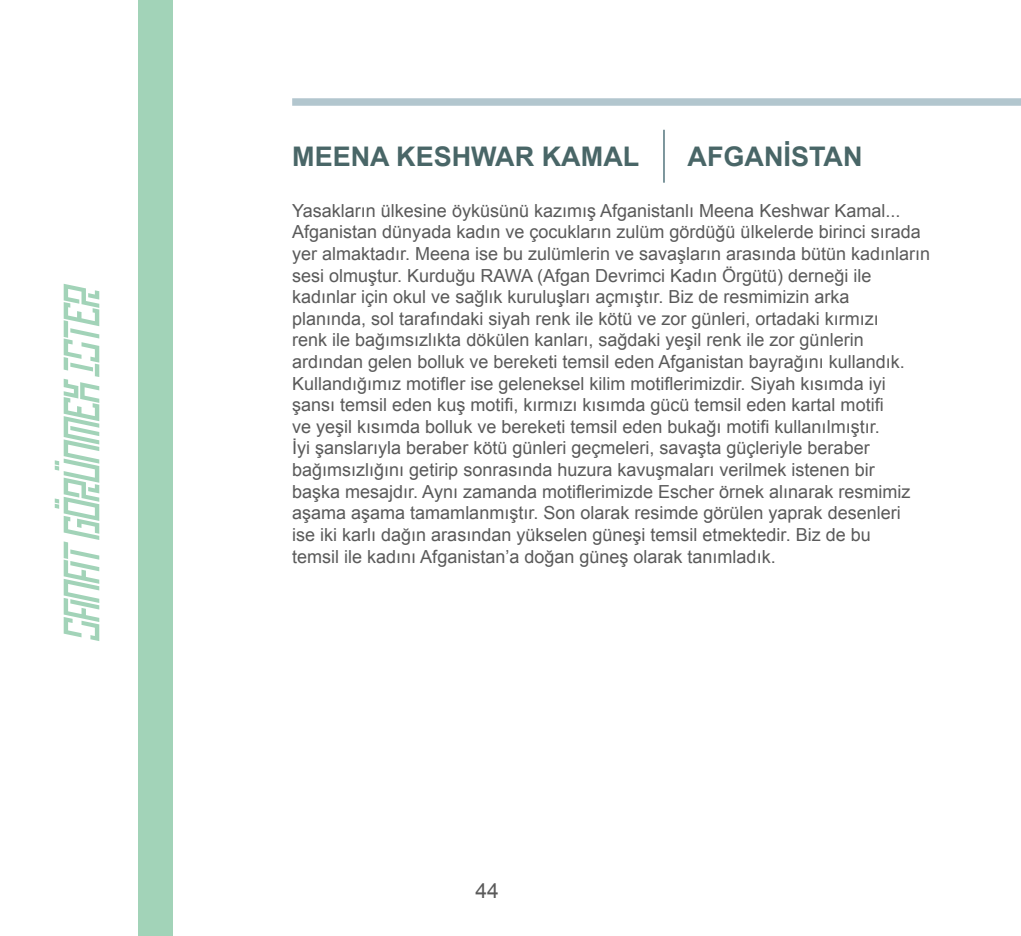
<style>
.page{position:relative;width:1021px;height:936px;background:#fff}
.page>*{position:absolute;margin:0;border:0;box-sizing:border-box;transform-origin:0 0}
.t1{font:700 27px "Arial";color:#496667}
.t2{font:21px "Arial";color:#5a5a5a}
.t3{font:18px/21.6px "Arial";color:#5a5a5a}
</style>
<div class="page">
<div style="left:139px;top:0;width:34px;height:935px;background:#a2d3b8"></div>
<svg style="left:55px;top:284px;width:44px;height:357px"></svg>
<hr style="left:663px;top:130px;width:1px;height:53px;background:#54767e">
<div style="left:292px;top:98px;width:728px;height:8px;background:#b2c6ce"></div>
<h1 class="t1" style="left:292px;top:139px;width:348px">MEENA KESHWAR KAMAL</h1>
<h1 class="t1" style="left:687px;top:139px;width:176px">AFGANİSTAN</h1>
<p class="t3" style="left:292px;top:200px;width:639px">Yasakların ülkesine öyküsünü kazımış Afganistanlı Meena Keshwar Kamal...<br>Afganistan dünyada kadın ve çocukların zulüm gördüğü ülkelerde birinci sırada yer almaktadır. Meena ise bu zulümlerin ve savaşların arasında bütün kadınların sesi olmuştur. Kurduğu RAWA (Afgan Devrimci Kadın Örgütü) derneği ile kadınlar için okul ve sağlık kuruluşları açmıştır. Biz de resmimizin arka<br>planında, sol tarafındaki siyah renk ile kötü ve zor günleri, ortadaki kırmızı<br>renk ile bağımsızlıkta dökülen kanları, sağdaki yeşil renk ile zor günlerin ardından gelen bolluk ve bereketi temsil eden Afganistan bayrağını kullandık.<br>Kullandığımız motifler ise geleneksel kilim motiflerimizdir. Siyah kısımda iyi şansı temsil eden kuş motifi, kırmızı kısımda gücü temsil eden kartal motifi<br>ve yeşil kısımda bolluk ve bereketi temsil eden bukağı motifi kullanılmıştır.<br>İyi şanslarıyla beraber kötü günleri geçmeleri, savaşta güçleriyle beraber bağımsızlığını getirip sonrasında huzura kavuşmaları verilmek istenen bir<br>başka mesajdır. Aynı zamanda motiflerimizde Escher örnek alınarak resmimiz aşama aşama tamamlanmıştır. Son olarak resimde görülen yaprak desenleri<br>ise iki karlı dağın arasından yükselen güneşi temsil etmektedir. Biz de bu<br>temsil ile kadını Afganistan’a doğan güneş olarak tanımladık.</p>
<p class="t2" style="left:475px;top:876px;width:25px">44</p>
</div>
